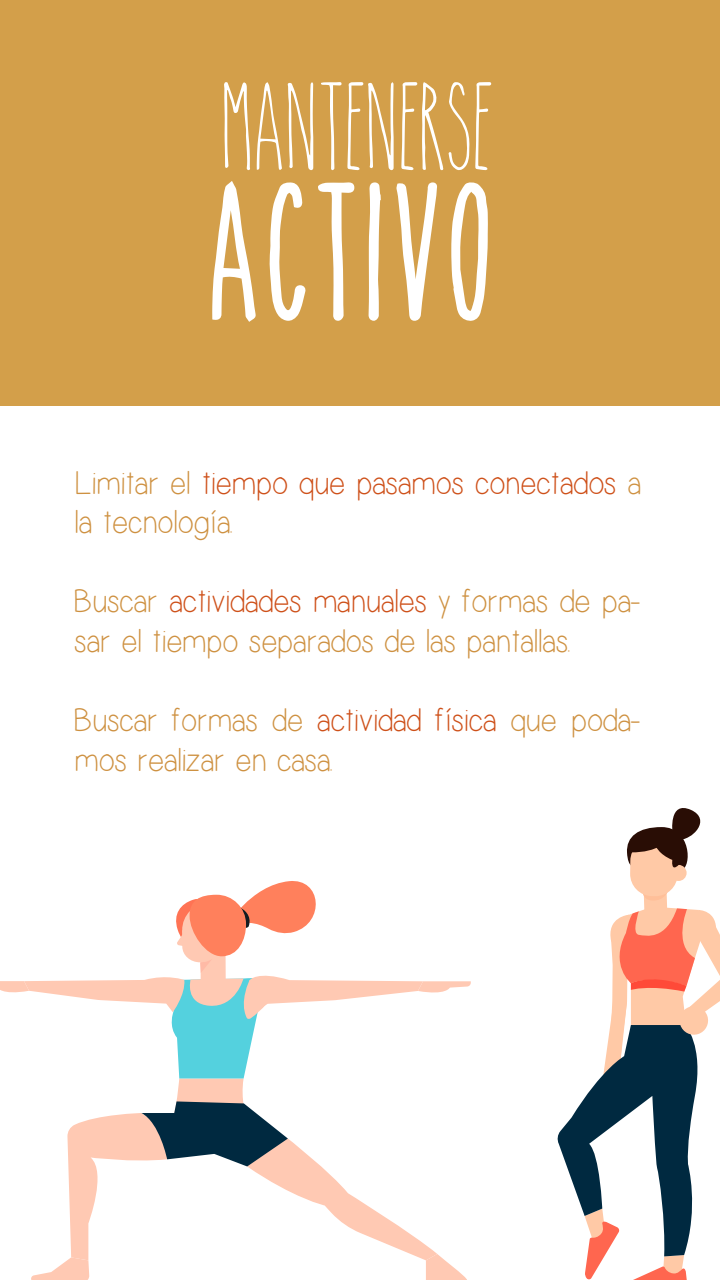
<style>
.page{position:relative;width:720px;height:1280px;background:#fff}
.page>*{position:absolute;margin:0;border:0;box-sizing:border-box;transform-origin:0 0}
.t1{font:133px "The Skinnybold";color:#fff}
.t2{font:88px "The Skinny";color:#fff}
.t3{font:33px/39.6px "Simplicity";letter-spacing:.02em;color:#ce9141}
.t4{font:33px/39.6px "Simplicity";letter-spacing:.02em;color:#ce5019}
.s1{color:#ce9141}
.s2{color:#ce5019}
</style>
<div class="page">
<svg style="left:0;top:881px;width:471px;height:399px"></svg>
<svg style="left:557px;top:808px;width:163px;height:472px"></svg>
<div style="left:0;top:0;width:720px;height:405px;background:#d39f4a"></div>
<h2 class="t2" style="left:224px;top:82px;width:273px">MANTENERSE</h2>
<h1 class="t1" style="left:215px;top:181px;width:292px">ACTIVO</h1>
<p class="t4" style="left:74px;top:464px;width:567px"><span class="s1">Limitar el</span> tiempo que pasamos conectados <span class="s1">a la tecnología.</span></p>
<p class="t3" style="left:74px;top:583px;width:568px">Buscar <span class="s2">actividades manuales</span> y formas de pa&shy;sar el tiempo separados de las pantallas.</p>
<p class="t3" style="left:74px;top:701px;width:568px">Buscar formas de <span class="s2">actividad física</span> que poda&shy;mos realizar en casa.</p>
</div>
